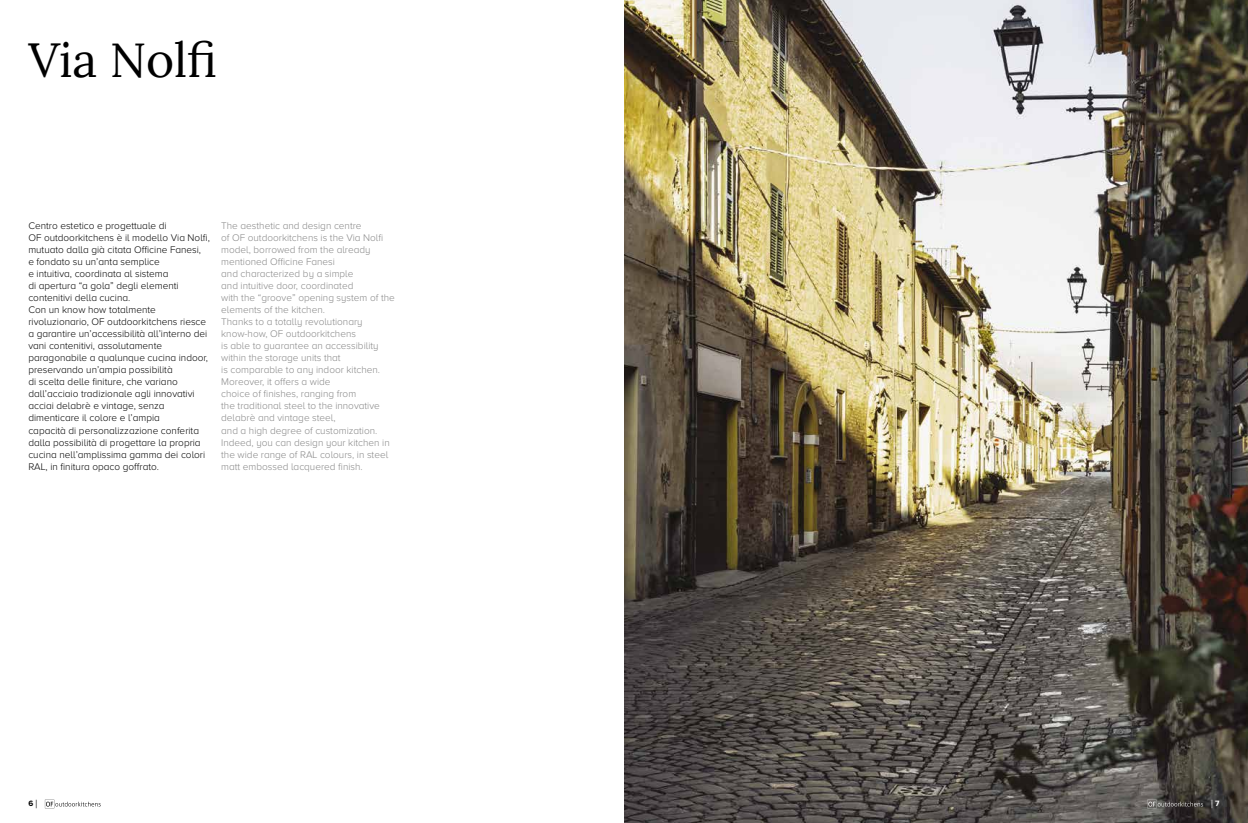
<style>
.page{position:relative;width:1248px;height:823px;background:#fff}
.page>*{position:absolute;margin:0;border:0;box-sizing:border-box;transform-origin:0 0}
.t1{font:48px "Lora";color:#000}
.t2{font:300 12px "Proxima Nova A";color:#fff}
.t3{font:300 10px/12px "Proxima Nova A";color:#000}
.t4{font:300 10px/12px "Proxima Nova A";color:#878787}
.t5{font:700 8px "Proxima Nova A";color:#000}
.s1{font-weight:300;font-size:12px}
.s2{font-weight:700;font-size:8px}
</style>
<div class="page">
<img style="left:624px;top:0;width:623px;height:822px">
<svg style="left:1147px;top:799px;width:55px;height:8px"></svg>
<svg style="left:45px;top:799px;width:56px;height:8px"></svg>
<h1 class="t1" style="left:28px;top:23px;width:190px">Via Nolfi</h1>
<p class="t3" style="left:28px;top:220px;width:183px">Centro estetico e progettuale di<br>OF outdoorkitchens è il modello Via Nolfi, mutuato dalla già citata Officine Fanesi,<br>e fondato su un’anta semplice<br>e intuitiva, coordinata al sistema<br>di apertura “a gola” degli elementi contenitivi della cucina.<br>Con un know how totalmente rivoluzionario, OF outdoorkitchens riesce a garantire un’accessibilità all’interno dei vani contenitivi, assolutamente paragonabile a qualunque cucina indoor, preservando un’ampia possibilità<br>di scelta delle finiture, che variano dall’acciaio tradizionale agli innovativi acciai delabrè e vintage, senza dimenticare il colore e l’ampia<br>capacità di personalizzazione conferita dalla possibilità di progettare la propria cucina nell’amplissima gamma dei colori RAL, in finitura opaco goffrato.</p>
<p class="t4" style="left:221px;top:220px;width:175px">The aesthetic and design centre<br>of OF outdoorkitchens is the Via Nolfi model, borrowed from the already mentioned Officine Fanesi<br>and characterized by a simple<br>and intuitive door, coordinated<br>with the “groove” opening system of the elements of the kitchen.<br>Thanks to a totally revolutionary know-how, OF outdoorkitchens<br>is able to guarantee an accessibility within the storage units that<br>is comparable to any indoor kitchen.<br>Moreover, it offers a wide<br>choice of finishes, ranging from<br>the traditional steel to the innovative delabrè and vintage steel,<br>and a high degree of customization.<br>Indeed, you can design your kitchen in the wide range of RAL colours, in steel matt embossed lacquered finish.</p>
<p class="t5" style="left:28px;top:798px;width:11px">6 <span class="s1">|</span></p>
<p class="t2" style="left:1210px;top:796px;width:10px">| <span class="s2">7</span></p>
</div>
